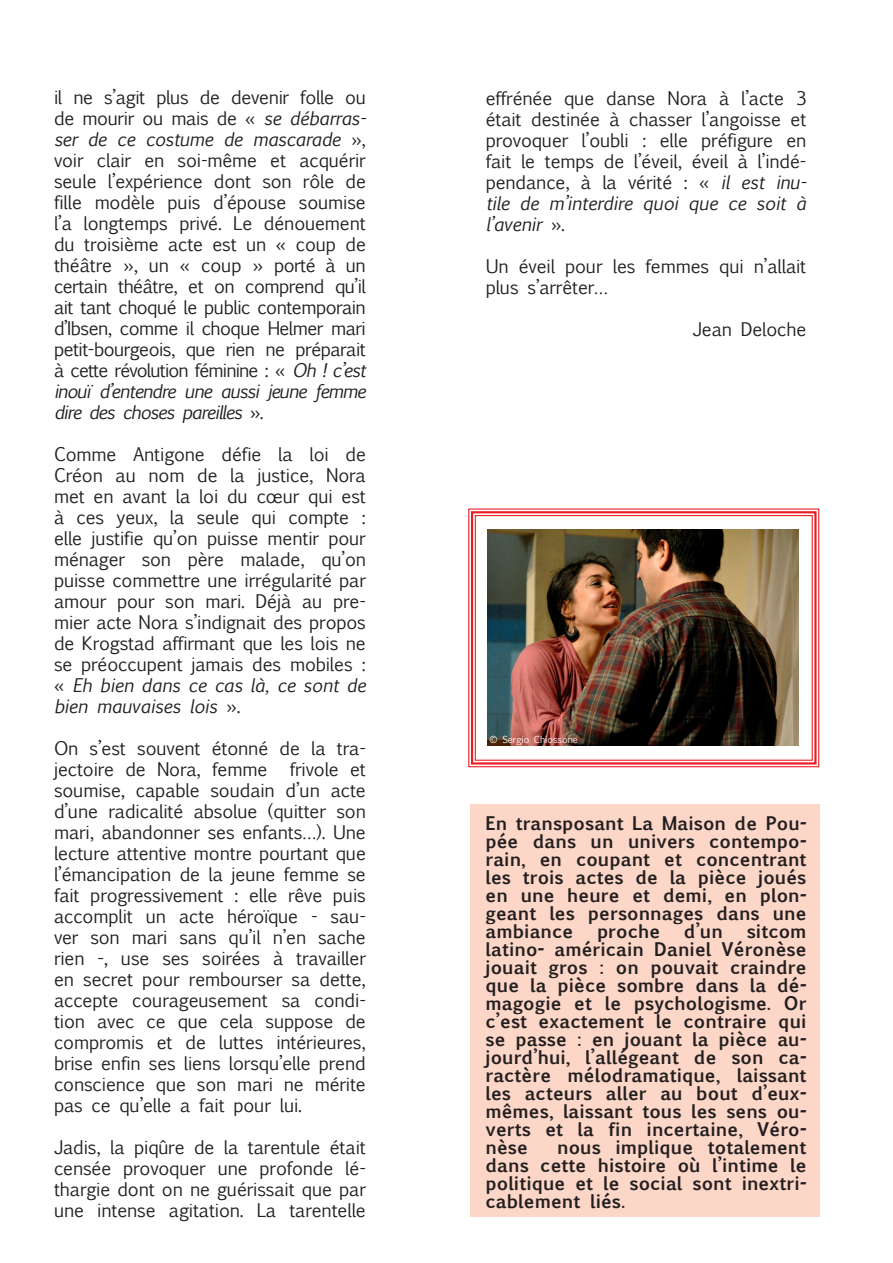
<style>
.page{position:relative;width:893px;height:1263px;background:#fff}
.page>*{position:absolute;margin:0;border:0;box-sizing:border-box;transform-origin:0 0}
.t1{font:18px/21px "Euphemia UCAS";letter-spacing:-.01em;color:#231f20;text-align:justify}
.t2{font:700 18px/18px "Euphemia UCAS";letter-spacing:.005em;color:#231f20;text-align:justify}
.t3{font:9.3px "Euphemia UCAS";color:#fff}
.s1{font-style:italic}
</style>
<div class="page">
<div style="left:470px;top:804px;width:349px;height:413px;background:#fcd6c7"></div>
<img style="left:468px;top:508px;width:352px;height:260px">
<div style="left:471px;top:511px;width:345px;height:253px;border:2px solid #ee1d23"></div>
<div style="left:475px;top:515px;width:338px;height:246px;border:1px solid #ee1d23"></div>
<p class="t1" style="left:54px;top:87px;width:314px">il ne s’agit plus de devenir folle ou de mourir ou mais de « <span class="s1">se débarras&shy;ser de ce costume de mascarade</span> », voir clair en soi-même et acquérir seule l’expérience dont son rôle de fille modèle puis d’épouse soumise l’a longtemps privé. Le dénouement du troisième acte est un « coup de théâtre », un « coup » porté à un certain théâtre, et on comprend qu’il ait tant choqué le public contemporain d’Ibsen, comme il choque Helmer mari petit-bourgeois, que rien ne préparait à cette révolution féminine : « <span class="s1">Oh ! c’est inouï d’entendre une aussi jeune femme dire des choses pareilles</span> ».</p>
<p class="t1" style="left:54px;top:444px;width:313px">Comme Antigone défie la loi de Créon au nom de la justice, Nora met en avant la loi du cœur qui est à ces yeux, la seule qui compte : elle justifie qu’on puisse mentir pour ménager son père malade, qu’on puisse commettre une irrégularité par amour pour son mari. Déjà au pre&shy;mier acte Nora s’indignait des propos de Krogstad affirmant que les lois ne se préoccupent jamais des mobiles : « <span class="s1">Eh bien dans ce cas là, ce sont de bien mauvaises lois</span> ».</p>
<p class="t1" style="left:54px;top:738px;width:313px">On s’est souvent étonné de la tra&shy;jectoire de Nora, femme frivole et soumise, capable soudain d’un acte d’une radicalité absolue (quitter son mari, abandonner ses enfants…). Une lecture attentive montre pourtant que l’émancipation de la jeune femme se fait progressivement : elle rêve puis accomplit un acte héroïque - sau&shy;ver son mari sans qu’il n’en sache rien -, use ses soirées à travailler en secret pour rembourser sa dette, accepte courageusement sa condi&shy;tion avec ce que cela suppose de compromis et de luttes intérieures, brise enfin ses liens lorsqu’elle prend conscience que son mari ne mérite pas ce qu’elle a fait pour lui.</p>
<p class="t1" style="left:54px;top:1137px;width:313px">Jadis, la piqûre de la tarentule était censée provoquer une profonde lé&shy;thargie dont on ne guérissait que par une intense agitation. La tarentelle</p>
<p class="t1" style="left:486px;top:87px;width:323px">effrénée que danse Nora à l’acte 3 était destinée à chasser l’angoisse et provoquer l’oubli : elle préfigure en fait le temps de l’éveil, éveil à l’indé&shy;pendance, à la vérité : « <span class="s1">il est inu&shy;tile de m’interdire quoi que ce soit à l’avenir</span> ».</p>
<p class="t1" style="left:486px;top:255px;width:322px">Un éveil pour les femmes qui n’allait plus s’arrêter…</p>
<p class="t1" style="left:693px;top:318px;width:115px">Jean Deloche</p>
<p class="t3" style="left:490px;top:733px;width:90px">© Sergio Chiossone</p>
<p class="t2" style="left:485px;top:814px;width:322px">En transposant La Maison de Pou&shy;pée dans un univers contempo&shy;rain, en coupant et concentrant les trois actes de la pièce joués en une heure et demi, en plon&shy;geant les personnages dans une ambiance</p>
<p class="t2" style="left:597px;top:922px;width:65px">proche</p>
<p class="t2" style="left:684px;top:922px;width:41px">d’un</p>
<p class="t2" style="left:485px;top:922px;width:322px;text-indent:261px">sitcom latino- américain Daniel Véronèse jouait gros : on pouvait craindre que la pièce sombre dans la dé&shy;magogie et le psychologisme. Or c’est exactement le contraire qui se passe : en jouant la pièce au&shy;jourd’hui, l’allégeant de son ca&shy;ractère mélodramatique, laissant les acteurs aller au bout d’eux&shy;mêmes, laissant tous les sens ou&shy;verts et la fin incertaine, Véro&shy;nèse</p>
<p class="t2" style="left:485px;top:1138px;width:322px;text-indent:72px">nous implique totalement dans cette histoire où l’intime le politique et le social sont inextri&shy;cablement liés.</p>
</div>
